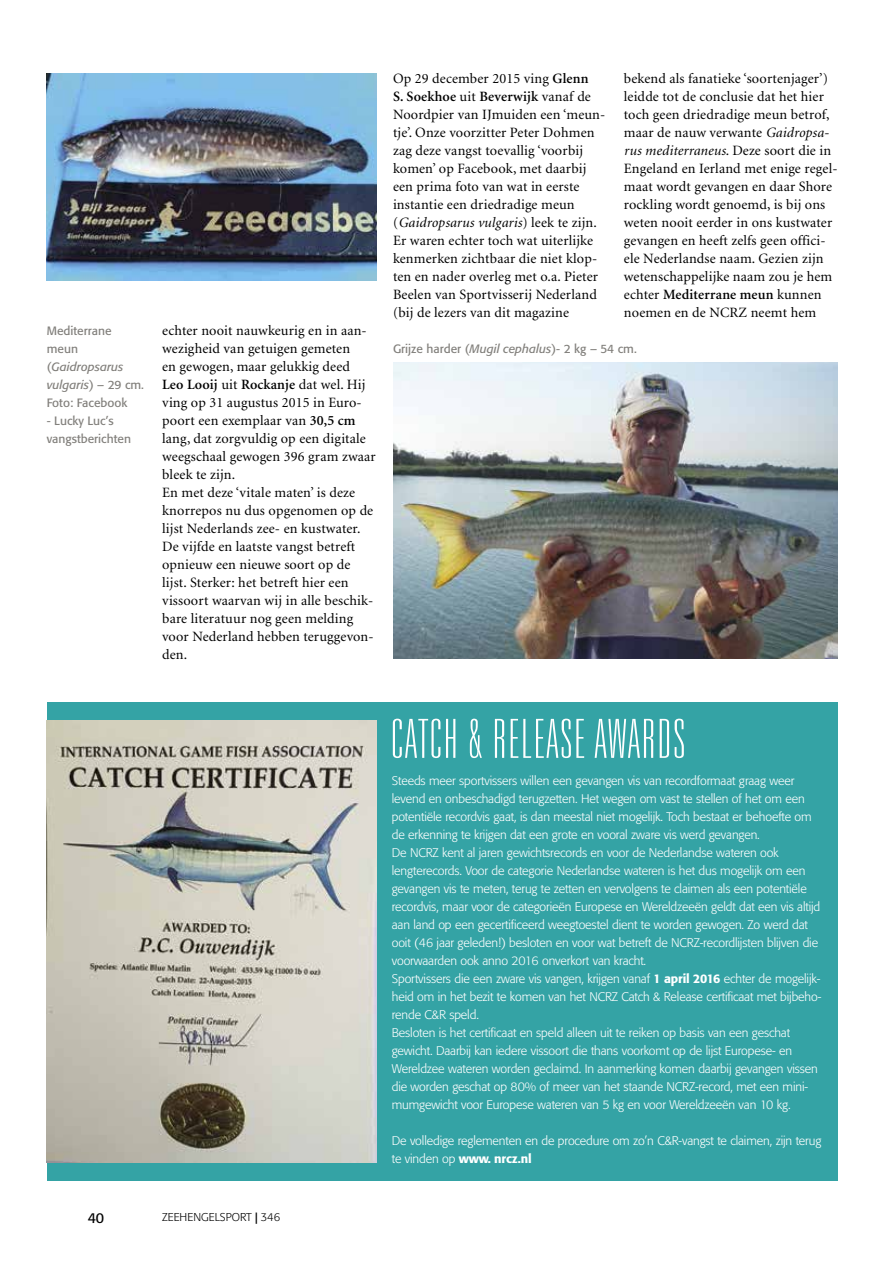
<style>
.page{position:relative;width:893px;height:1263px;background:#fff}
.page>*{position:absolute;margin:0;border:0;box-sizing:border-box;transform-origin:0 0}
.t1{font:100 ultra-condensed 54px "Univers";letter-spacing:.05em;color:#fff}
.t2{font:14.25px/18px "Minion";letter-spacing:.01em;color:#000}
.t3{font:14.25px "Formata";color:#000}
.t4{font:300 12.3px/18px "Formata";letter-spacing:-.01em;color:#fff}
.t5{font:12px/18px "Formata";color:#82807c}
.t6{font:300 11.25px "Formata";color:#000}
.s1{font-style:italic}
.s2{font-weight:600}
.s3{font-weight:500}
</style>
<div class="page">
<img style="left:47px;top:74px;width:329px;height:207px">
<div style="left:47px;top:702px;width:791px;height:478px;background:#34a3a5"></div>
<img style="left:47px;top:721px;width:329px;height:442px">
<img style="left:393px;top:362px;width:445px;height:297px">
<p class="t5" style="left:47px;top:322px;width:99px">Mediterrane meun (<span class="s1">Gaidropsarus vulgaris</span>) – 29 cm.<br>Foto: Facebook</p>
<p class="t5" style="left:47px;top:412px;width:86px">- Lucky Luc’s vangstberichten</p>
<p class="t2" style="left:162px;top:322px;width:215px">echter nooit nauwkeurig en in aan&shy;wezigheid van getuigen gemeten<br>en gewogen, maar gelukkig deed<br><span class="s2">Leo Looij</span> uit <span class="s2">Rockanje</span> dat wel. Hij ving op 31 augustus 2015 in Euro&shy;poort een exemplaar van <span class="s2">30,5 cm </span>lang, dat zorgvuldig op een digitale weegschaal gewogen 396 gram zwaar bleek te zijn.<br>En met deze ‘vitale maten’ is deze knorrepos nu dus opgenomen op de lijst Nederlands zee- en kustwater.<br>De vijfde en laatste vangst betreft opnieuw een nieuwe soort op de lijst. Sterker: het betreft hier een vissoort waarvan wij in alle beschik&shy;bare literatuur nog geen melding voor Nederland hebben teruggevon&shy;den.</p>
<p class="t2" style="left:393px;top:70px;width:214px">Op 29 december 2015 ving <span class="s2">Glenn<br>S. Soekhoe</span> uit <span class="s2">Beverwijk</span> vanaf de Noordpier van IJmuiden een ‘meun&shy;tje’. Onze voorzitter Peter Dohmen zag deze vangst toevallig ‘voorbij komen’ op Facebook, met daarbij een prima foto van wat in eerste instantie een driedradige meun (<span class="s1">Gaidropsarus vulgaris</span>) leek te zijn.<br>Er waren echter toch wat uiterlijke kenmerken zichtbaar die niet klop&shy;ten en nader overleg met o.a. Pieter Beelen van Sportvisserij Nederland (bij de lezers van dit magazine</p>
<p class="t2" style="left:624px;top:70px;width:215px">bekend als fanatieke ‘soortenjager’) leidde tot de conclusie dat het hier toch geen driedradige meun betrof, maar de nauw verwante <span class="s1">Gaidropsa&shy;rus mediterraneus</span>. Deze soort die in Engeland en Ierland met enige regel&shy;maat wordt gevangen en daar Shore rockling wordt genoemd, is bij ons weten nooit eerder in ons kustwater gevangen en heeft zelfs geen offici&shy;ële Nederlandse naam. Gezien zijn wetenschappelijke naam zou je hem echter <span class="s2">Mediterrane meun</span> kunnen noemen en de NCRZ neemt hem</p>
<p class="t5" style="left:393px;top:340px;width:245px">Grijze harder (<span class="s1">Mugil cephalus</span>)- 2 kg – 54 cm.</p>
<p class="t3" style="left:88px;top:1209px;width:18px">40</p>
<p class="t6" style="left:162px;top:1211px;width:120px">ZEEHENGELSPORT <span class="s3">|</span> 346</p>
<h1 class="t1" style="left:392px;top:711px;width:295px">CATCH &amp; RELEASE AWARDS</h1>
<p class="t4" style="left:392px;top:772px;width:431px">Steeds meer sportvissers willen een gevangen vis van recordformaat graag weer levend en onbeschadigd terugzetten. Het wegen om vast te stellen of het om een potentiële recordvis gaat, is dan meestal niet mogelijk. Toch bestaat er behoefte om de erkenning te krijgen dat een grote en vooral zware vis werd gevangen.<br>De NCRZ kent al jaren gewichtsrecords en voor de Nederlandse wateren ook lengterecords. Voor de categorie Nederlandse wateren is het dus mogelijk om een gevangen vis te meten, terug te zetten en vervolgens te claimen als een potentiële recordvis, maar voor de categorieën Europese en Wereldzeeën geldt dat een vis altijd aan land op een gecertificeerd weegtoestel dient te worden gewogen. Zo werd dat ooit (46 jaar geleden!) besloten en voor wat betreft de NCRZ-recordlijsten blijven die voorwaarden ook anno 2016 onverkort van kracht.<br>Sportvissers die een zware vis vangen, krijgen vanaf <span class="s3">1 april 2016</span> echter de mogelijk&shy;heid om in het bezit te komen van het NCRZ Catch &amp; Release certificaat met bijbeho&shy;rende C&amp;R speld.<br>Besloten is het certificaat en speld alleen uit te reiken op basis van een geschat gewicht. Daarbij kan iedere vissoort die thans voorkomt op de lijst Europese- en Wereldzee wateren worden geclaimd. In aanmerking komen daarbij gevangen vissen die worden geschat op 80% of meer van het staande NCRZ-record, met een mini&shy;mumgewicht voor Europese wateren van 5 kg en voor Wereldzeeën van 10 kg.</p>
<p class="t4" style="left:392px;top:1132px;width:431px">De volledige reglementen en de procedure om zo’n C&amp;R-vangst te claimen, zijn terug te vinden op <span class="s3">www. nrcz.nl</span></p>
</div>
